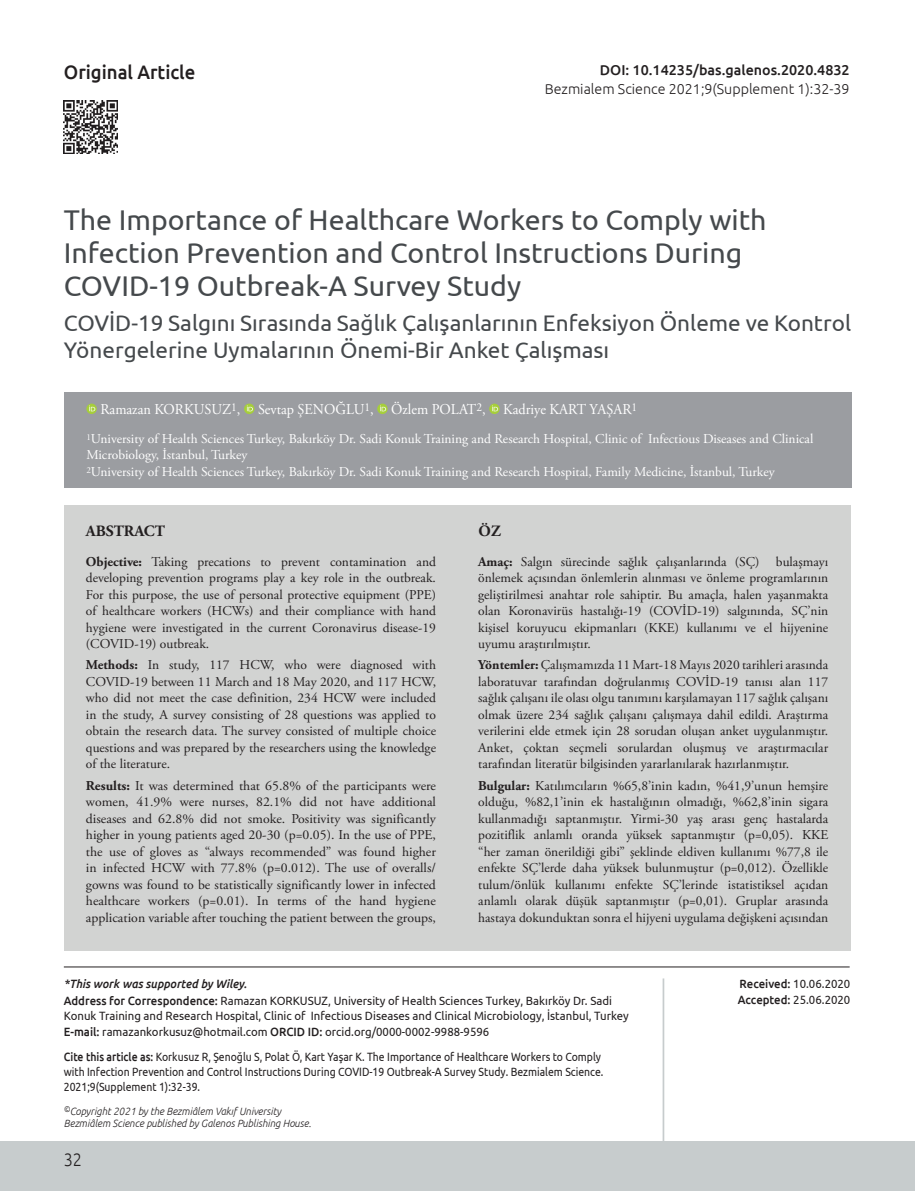
<style>
.page{position:relative;width:915px;height:1191px;background:#fff}
.page>*{position:absolute;margin:0;border:0;box-sizing:border-box;transform-origin:0 0}
.t1{font:28.5px/33px "Ubuntu";color:#45494c}
.t2{font:22.5px/27px "Ubuntu";color:#45494c}
.t3{font:500 19.5px "Ubuntu";color:#231f20;scale:.95 1}
.t4{font:300 18px "Ubuntu";color:#231f20;scale:.9 1}
.t5{font:700 15.75px "Adobe Garamond Pro";color:#231f20}
.t6{font:15px "Adobe Garamond Pro";color:#fff;scale:.95 1}
.t7{font:300 14.25px "Ubuntu";color:#231f20}
.t8{font:500 14.25px "Ubuntu";color:#231f20}
.t9{font:13.5px/16.5px "Adobe Garamond Pro";color:#231f20;text-align:justify}
.t10{font:13.5px/16.5px "Adobe Garamond Pro";color:#fff}
.t11{font:12px/15.9px "Ubuntu";color:#231f20;scale:.95 1}
.t12{font:12px/15px "Ubuntu";color:#231f20;scale:.87 1}
.t13{font:italic 300 10.5px/12px "Ubuntu";color:#231f20;scale:.95 1}
.s1{font-weight:700}
.s2{font-weight:500;font-style:italic}
.s3{font-weight:500}
</style>
<div class="page">
<div style="left:0;top:1141px;width:914px;height:50px;background:#c7cccd"></div>
<img style="left:64px;top:100px;width:53px;height:54px">
<hr style="left:64px;top:966px;width:785px;height:1px;background:#231f20">
<hr style="left:662px;top:978px;width:2px;height:166px;background:#c7cccd">
<div style="left:64px;top:505px;width:786px;height:445px;background:#d2d3d2"></div>
<div style="left:64px;top:391px;width:786px;height:96px;background:#9b9da1"></div>
<svg style="left:86px;top:403px;width:11px;height:11px"></svg>
<svg style="left:89px;top:405px;width:6px;height:6px"></svg>
<svg style="left:244px;top:403px;width:10px;height:11px"></svg>
<svg style="left:247px;top:405px;width:6px;height:6px"></svg>
<svg style="left:377px;top:403px;width:10px;height:11px"></svg>
<svg style="left:380px;top:405px;width:6px;height:6px"></svg>
<svg style="left:489px;top:403px;width:10px;height:11px"></svg>
<svg style="left:492px;top:405px;width:6px;height:6px"></svg>
<h3 class="t3" style="left:64px;top:60px;width:140px">Original Article</h3>
<p class="t8" style="left:599px;top:61px;width:251px">DOI: 10.14235/bas.galenos.2020.4832</p>
<p class="t7" style="left:544px;top:80px;width:306px">Bezmialem Science 2021;9(Supplement 1):32-39</p>
<h1 class="t1" style="left:64px;top:202px;width:704px">The Importance of Healthcare Workers to Comply with<br>Infection Prevention and Control Instructions During<br>COVID-19 Outbreak-A Survey Study</h1>
<h2 class="t2" style="left:64px;top:308px;width:788px">COVİD-19 Salgını Sırasında Sağlık Çalışanlarının Enfeksiyon Önleme ve Kontrol<br>Yönergelerine Uymalarının Önemi-Bir Anket Çalışması</h2>
<p class="t6" style="left:100px;top:400px;width:566px">Ramazan KORKUSUZ<sup>1</sup>, Sevtap ŞENOĞLU<sup>1</sup>, Özlem POLAT<sup>2</sup>, Kadriye KART YAŞAR<sup>1</sup></p>
<p class="t10" style="left:86px;top:431px;width:728px"><sup>1</sup>University of Health Sciences Turkey, Bakırköy Dr. Sadi Konuk Training and Research Hospital, Clinic of Infectious Diseases and Clinical<br>Microbiology, İstanbul, Turkey<br><sup>2</sup>University of Health Sciences Turkey, Bakırköy Dr. Sadi Konuk Training and Research Hospital, Family Medicine, İstanbul, Turkey</p>
<p class="t5" style="left:86px;top:522px;width:80px">ABSTRACT</p>
<p class="t5" style="left:478px;top:522px;width:24px">ÖZ</p>
<p class="t9" style="left:86px;top:553px;width:351px"><span class="s1">Objective:</span> Taking precations to prevent contamination and developing prevention programs play a key role in the outbreak.<br>For this purpose, the use of personal protective equipment (PPE) of healthcare workers (HCWs) and their compliance with hand hygiene were investigated in the current Coronavirus disease-19 (COVID-19) outbreak.</p>
<p class="t9" style="left:86px;top:657px;width:351px"><span class="s1">Methods:</span> In study, 117 HCW, who were diagnosed with COVID-19 between 11 March and 18 May 2020, and 117 HCW, who did not meet the case definition, 234 HCW were included in the study, A survey consisting of 28 questions was applied to obtain the research data. The survey consisted of multiple choice questions and was prepared by the researchers using the knowledge of the literature.</p>
<p class="t9" style="left:86px;top:777px;width:351px"><span class="s1">Results:</span> It was determined that 65.8% of the participants were women, 41.9% were nurses, 82.1% did not have additional diseases and 62.8% did not smoke. Positivity was significantly higher in young patients aged 20-30 (p=0.05). In the use of PPE, the use of gloves as “always recommended” was found higher in infected HCW with 77.8% (p=0.012). The use of overalls/ gowns was found to be statistically significantly lower in infected healthcare workers (p=0.01). In terms of the hand hygiene application variable after touching the patient between the groups,</p>
<p class="t9" style="left:478px;top:553px;width:351px"><span class="s1">Amaç:</span> Salgın sürecinde sağlık çalışanlarında (SÇ) bulaşmayı önlemek açısından önlemlerin alınması ve önleme programlarının geliştirilmesi anahtar role sahiptir. Bu amaçla, halen yaşanmakta olan Koronavirüs hastalığı-19 (COVİD-19) salgınında, SÇ’nin kişisel koruyucu ekipmanları (KKE) kullanımı ve el hijyenine uyumu araştırılmıştır.</p>
<p class="t9" style="left:478px;top:657px;width:351px"><span class="s1">Yöntemler:</span> Çalışmamızda 11 Mart-18 Mayıs 2020 tarihleri arasında laboratuvar tarafından doğrulanmış COVİD-19 tanısı alan 117 sağlık çalışanı ile olası olgu tanımını karşılamayan 117 sağlık çalışanı olmak üzere 234 sağlık çalışanı çalışmaya dahil edildi. Araştırma verilerini elde etmek için 28 sorudan oluşan anket uygulanmıştır.<br>Anket, çoktan seçmeli sorulardan oluşmuş ve araştırmacılar tarafından literatür bilgisinden yararlanılarak hazırlanmıştır.</p>
<p class="t9" style="left:478px;top:777px;width:351px"><span class="s1">Bulgular:</span> Katılımcıların %65,8’inin kadın, %41,9’unun hemşire olduğu, %82,1’inin ek hastalığının olmadığı, %62,8’inin sigara kullanmadığı saptanmıştır. Yirmi-30 yaş arası genç hastalarda pozitiflik anlamlı oranda yüksek saptanmıştır (p=0,05). KKE “her zaman önerildiği gibi” şeklinde eldiven kullanımı %77,8 ile enfekte SÇ’lerde daha yüksek bulunmuştur (p=0,012). Özellikle tulum/önlük kullanımı enfekte SÇ’lerinde istatistiksel açıdan anlamlı olarak düşük saptanmıştır (p=0,01). Gruplar arasında hastaya dokunduktan sonra el hijyeni uygulama değişkeni açısından</p>
<p class="t11" style="left:64px;top:974px;width:578px;line-height:17.1px"><span class="s2">*This work was supported by Wiley.<br></span><span class="s3">Address for Correspondence:</span> Ramazan KORKUSUZ, University of Health Sciences Turkey, Bakırköy Dr. Sadi</p>
<p class="t11" style="left:64px;top:1007px;width:596px">Konuk Training and Research Hospital, Clinic of Infectious Diseases and Clinical Microbiology, İstanbul, Turkey<br><span class="s3">E-mail:</span> ramazankorkusuz@hotmail.com <span class="s3">ORCID ID:</span> orcid.org/0000-0002-9988-9596</p>
<p class="t12" style="left:64px;top:1049px;width:621px"><span class="s3">Cite this article as:</span> Korkusuz R, Şenoğlu S, Polat Ö, Kart Yaşar K. The Importance of Healthcare Workers to Comply with Infection Prevention and Control Instructions During COVID-19 Outbreak-A Survey Study. Bezmialem Science.<br>2021;9(Supplement 1):32-39.</p>
<p class="t13" style="left:64px;top:1105px;width:262px"><sup>©</sup>Copyright 2021 by the Bezmiâlem Vakıf University<br>Bezmiâlem Science published by Galenos Publishing House.</p>
<h3 class="t4" style="left:64px;top:1148px;width:22px">32</h3>
<p class="t11" style="left:737px;top:975px;width:120px"><span class="s3">Received:</span> 10.06.2020<br><span class="s3">Accepted:</span> 25.06.2020</p>
</div>
